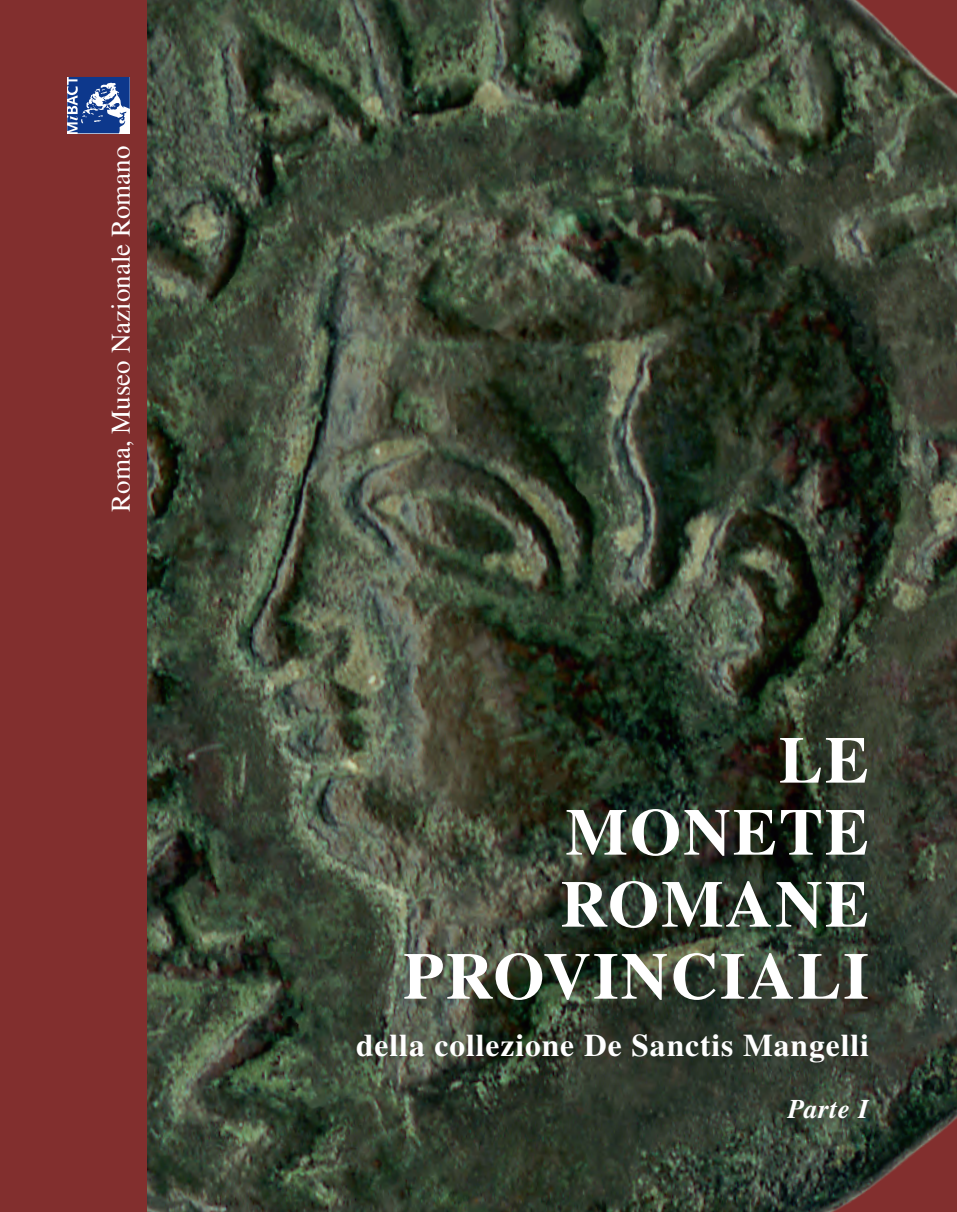
<style>
.page{position:relative;width:957px;height:1212px;background:#822f2e}
.page>*{position:absolute;margin:0;border:0;box-sizing:border-box;transform-origin:0 0}
.t1{font:700 66px/72px "Times LT Std";letter-spacing:.03em;color:#fff;text-align:right}
.t2{font:700 31.5px "Times LT Std";letter-spacing:.03em;color:#fff}
.t3{font:27px "Times LT Std";color:#fff}
.t4{font:italic 700 27px "Times LT Std";letter-spacing:.03em;color:#fff}
</style>
<div class="page">
<img style="left:148px;top:0;width:809px;height:1212px">
<svg style="left:67px;top:77px;width:63px;height:56px;background:#5372ad"></svg>
<p class="t3" style="left:105px;top:512px;width:367px;rotate:-90deg">Roma, Museo Nazionale Romano</p>
<h1 class="t1" style="left:403px;top:723px;width:467px">LE<br>MONETE<br>ROMANE<br>PROVINCIALI</h1>
<p class="t2" style="left:356px;top:1027px;width:514px">della collezione De Sanctis Mangelli</p>
<p class="t4" style="left:788px;top:1093px;width:83px">Parte I</p>
</div>
